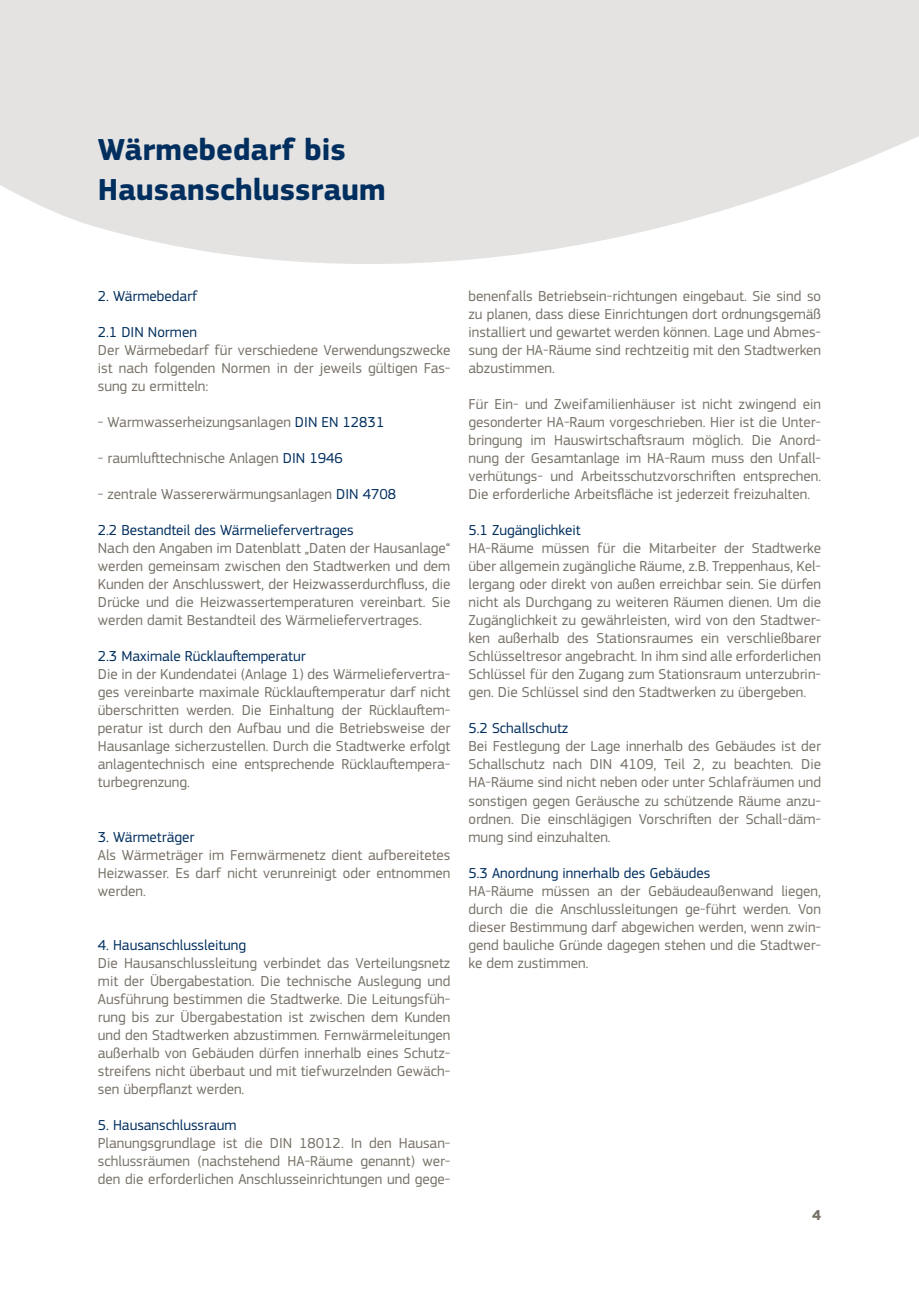
<style>
.page{position:relative;width:919px;height:1289px;background:#fff}
.page>*{position:absolute;margin:0;border:0;box-sizing:border-box;transform-origin:0 0}
.t1{font:700 31.5px/40.5px "PF Square Sans Pro";color:#002e5e}
.t2{font:15px/18px "PF Square Sans Pro";color:#777167;text-align:justify}
.t3{font:15px "PF Square Sans Pro";color:#002e5e}
.t4{font:700 15px "PF Square Sans Pro";color:#777167}
.s1{color:#002e5e}
</style>
<div class="page">
<svg style="left:0;top:0;width:918px;height:264px;background:#e7e6e4"></svg>
<h1 class="t1" style="left:98px;top:130px;width:289px">Wärmebedarf bis<br>Hausanschlussraum</h1>
<p class="t3" style="left:98px;top:287px;width:101px">2. Wärmebedarf</p>
<p class="t3" style="left:98px;top:323px;width:101px">2.1 DIN Normen</p>
<p class="t2" style="left:98px;top:341px;width:354px">Der Wärmebedarf für verschiedene Verwendungszwecke ist nach folgenden Normen in der jeweils gültigen Fas&shy;sung zu ermitteln:</p>
<p class="t2" style="left:98px;top:413px;width:288px">- Warmwasserheizungsanlagen <span class="s1">DIN EN 12831</span></p>
<p class="t2" style="left:98px;top:449px;width:246px">- raumlufttechnische Anlagen <span class="s1">DIN 1946</span></p>
<p class="t2" style="left:98px;top:485px;width:300px">- zentrale Wassererwärmungsanlagen <span class="s1">DIN 4708</span></p>
<p class="t3" style="left:98px;top:521px;width:257px">2.2 Bestandteil des Wärmeliefervertrages</p>
<p class="t2" style="left:98px;top:539px;width:354px">Nach den Angaben im Datenblatt „Daten der Hausanlage“ werden gemeinsam zwischen den Stadtwerken und dem Kunden der Anschlusswert, der Heizwasserdurchfluss, die Drücke und die Heizwassertemperaturen vereinbart. Sie werden damit Bestandteil des Wärmeliefervertrages.</p>
<p class="t3" style="left:98px;top:647px;width:209px">2.3 Maximale Rücklauftemperatur</p>
<p class="t2" style="left:98px;top:665px;width:354px">Die in der Kundendatei (Anlage 1) des Wärmeliefervertra&shy;ges vereinbarte maximale Rücklauftemperatur darf nicht überschritten werden. Die Einhaltung der Rücklauftem&shy;peratur ist durch den Aufbau und die Betriebsweise der Hausanlage sicherzustellen. Durch die Stadtwerke erfolgt anlagentechnisch eine entsprechende Rücklauftempera&shy;turbegrenzung.</p>
<p class="t3" style="left:98px;top:827px;width:98px">3. Wärmeträger</p>
<p class="t2" style="left:98px;top:845px;width:354px">Als Wärmeträger im Fernwärmenetz dient aufbereitetes Heizwasser. Es darf nicht verunreinigt oder entnommen werden.</p>
<p class="t3" style="left:98px;top:935px;width:150px">4. Hausanschlussleitung</p>
<p class="t2" style="left:98px;top:953px;width:354px">Die Hausanschlussleitung verbindet das Verteilungsnetz mit der Übergabestation. Die technische Auslegung und Ausführung bestimmen die Stadtwerke. Die Leitungsfüh&shy;rung bis zur Übergabestation ist zwischen dem Kunden und den Stadtwerken abzustimmen. Fernwärmeleitungen außerhalb von Gebäuden dürfen innerhalb eines Schutz&shy;streifens nicht überbaut und mit tiefwurzelnden Gewäch&shy;sen überpflanzt werden.</p>
<p class="t3" style="left:98px;top:1115px;width:140px">5. Hausanschlussraum</p>
<p class="t2" style="left:98px;top:1133px;width:354px">Planungsgrundlage ist die DIN 18012. In den Hausan&shy;schlussräumen (nachstehend HA-Räume genannt) wer&shy;den die erforderlichen Anschlusseinrichtungen und gege-</p>
<p class="t2" style="left:468px;top:287px;width:354px">benenfalls Betriebsein-richtungen eingebaut. Sie sind so zu planen, dass diese Einrichtungen dort ordnungsgemäß installiert und gewartet werden können. Lage und Abmes&shy;sung der HA-Räume sind rechtzeitig mit den Stadtwerken abzustimmen.</p>
<p class="t2" style="left:468px;top:395px;width:354px">Für Ein- und Zweifamilienhäuser ist nicht zwingend ein gesonderter HA-Raum vorgeschrieben. Hier ist die Unter&shy;bringung im Hauswirtschaftsraum möglich. Die Anord&shy;nung der Gesamtanlage im HA-Raum muss den Unfall&shy;verhütungs- und Arbeitsschutzvorschriften entsprechen.<br>Die erforderliche Arbeitsfläche ist jederzeit freizuhalten.</p>
<p class="t3" style="left:468px;top:521px;width:114px">5.1 Zugänglichkeit</p>
<p class="t2" style="left:468px;top:539px;width:354px">HA-Räume müssen für die Mitarbeiter der Stadtwerke über allgemein zugängliche Räume, z.B. Treppenhaus, Kel&shy;lergang oder direkt von außen erreichbar sein. Sie dürfen nicht als Durchgang zu weiteren Räumen dienen. Um die Zugänglichkeit zu gewährleisten, wird von den Stadtwer&shy;ken außerhalb des Stationsraumes ein verschließbarer Schlüsseltresor angebracht. In ihm sind alle erforderlichen Schlüssel für den Zugang zum Stationsraum unterzubrin&shy;gen. Die Schlüssel sind den Stadtwerken zu übergeben.</p>
<p class="t3" style="left:468px;top:719px;width:101px">5.2 Schallschutz</p>
<p class="t2" style="left:468px;top:737px;width:354px">Bei Festlegung der Lage innerhalb des Gebäudes ist der Schallschutz nach DIN 4109, Teil 2, zu beachten. Die HA-Räume sind nicht neben oder unter Schlafräumen und sonstigen gegen Geräusche zu schützende Räume anzu&shy;ordnen. Die einschlägigen Vorschriften der Schall-däm&shy;mung sind einzuhalten.</p>
<p class="t3" style="left:468px;top:863px;width:243px">5.3 Anordnung innerhalb des Gebäudes</p>
<p class="t2" style="left:468px;top:881px;width:354px">HA-Räume müssen an der Gebäudeaußenwand liegen, durch die die Anschlussleitungen ge-führt werden. Von dieser Bestimmung darf abgewichen werden, wenn zwin&shy;gend bauliche Gründe dagegen stehen und die Stadtwer&shy;ke dem zustimmen.</p>
<p class="t4" style="left:812px;top:1206px;width:10px">4</p>
</div>
